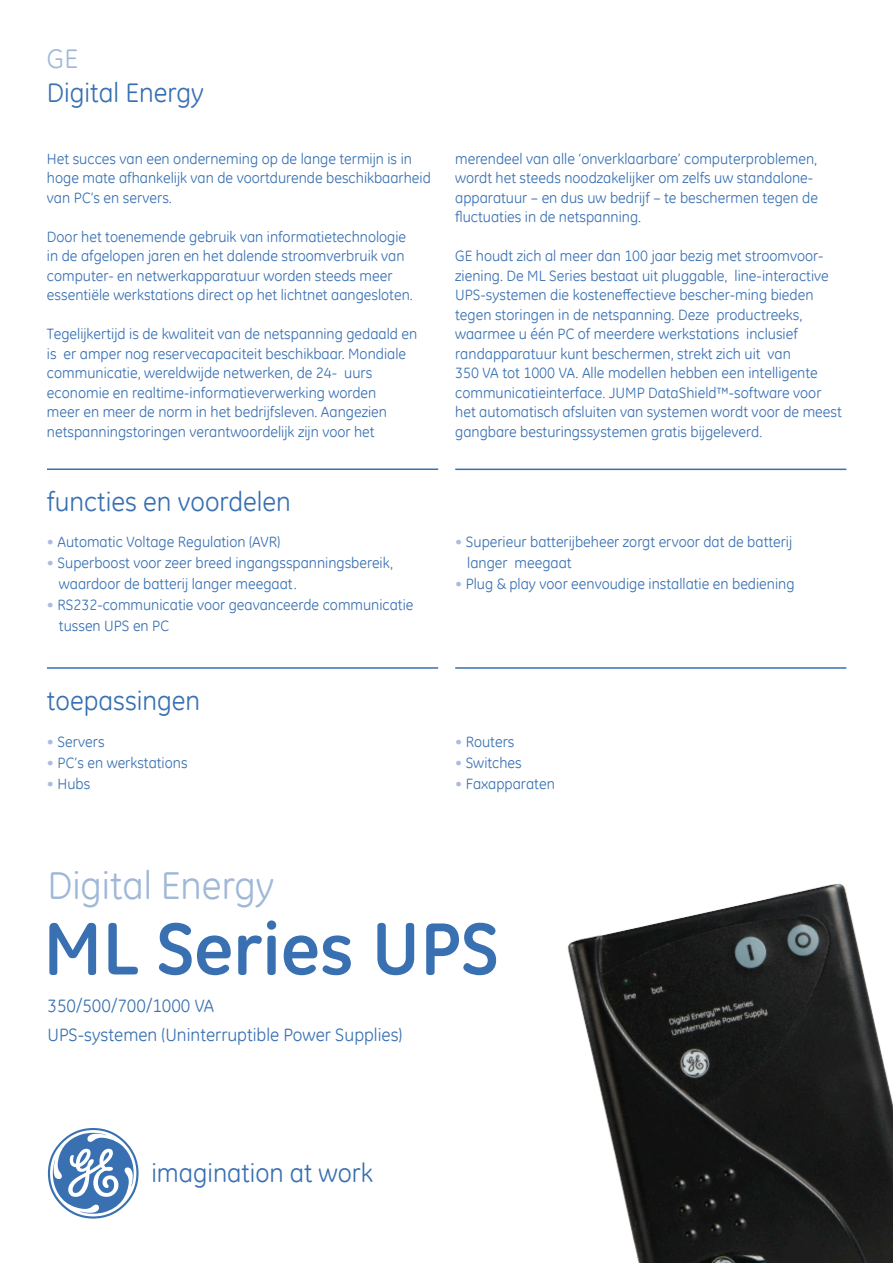
<style>
.page{position:relative;width:893px;height:1263px;background:#fff}
.page>*{position:absolute;margin:0;border:0;box-sizing:border-box;transform-origin:0 0}
.Paragraph_Style_11{font:700 75px "GE Inspira";color:#3870b2}
.t1{font:39px "GE Inspira";color:#a0b8d8}
.Paragraph_Style_3{font:27px "GE Inspira";color:#3870b2}
.Paragraph_Style_1{font:27px "GE Inspira";color:#3870b2}
.Paragraph_Style_1-2{font:27px "GE Inspira";color:#a0b8d8}
.Paragraph_Style_5{font:26.25px "GE Inspira";color:#3870b2}
.Paragraph_Style_5-2{font:18px "GE Inspira";color:#3870b2}
.Paragraph_Style_3-2{font:15px/19.5px "GE Inspira";color:#3870b2}
.Paragraph_Style_5-3{font:15px/19.5px "GE Inspira";color:#3870b2}
.Paragraph_Style_4{font:15px/19.5px "GE Inspira";color:#3870b2}
.Paragraph_Style_6{font:15px/21px "GE Inspira";color:#3870b2}
.Paragraph_Style_7{font:15px/21px "GE Inspira";color:#3870b2}
.Paragraph_Style_8{font:15px "GE Inspira";color:#3870b2}
.Paragraph_Style_10{font:15px "GE Inspira";color:#3870b2}
.s1{color:#acbbdf}
</style>
<div class="page">
<hr style="left:47px;top:468px;width:391px;height:2px;background:#3870b2">
<hr style="left:455px;top:469px;width:391px;height:1px;background:#3870b2">
<hr style="left:47px;top:667px;width:391px;height:2px;background:#3870b2">
<hr style="left:455px;top:667px;width:391px;height:2px;background:#3870b2">
<svg style="left:48px;top:1128px;width:91px;height:90px"></svg>
<img style="left:567px;top:883px;width:326px;height:380px">
<p class="Paragraph_Style_1-2" style="left:47px;top:41px;width:32px">GE</p>
<p class="Paragraph_Style_1" style="left:47px;top:75px;width:159px">Digital Energy</p>
<p class="Paragraph_Style_3-2" style="left:47px;top:148px;width:385px">Het succes van een onderneming op de lange termijn is in hoge mate afhankelijk van de voortdurende beschikbaarheid van PC’s en servers.</p>
<p class="Paragraph_Style_4" style="left:47px;top:226px;width:367px">Door het toenemende gebruik van informatietechnologie in de afgelopen jaren en het dalende stroomverbruik van computer- en netwerkapparatuur worden steeds meer essentiële werkstations direct op het lichtnet aangesloten.</p>
<p class="Paragraph_Style_3-2" style="left:47px;top:324px;width:372px">Tegelijkertijd is de kwaliteit van de netspanning gedaald en is er amper nog reservecapaciteit beschikbaar. Mondiale communicatie, wereldwijde netwerken, de 24- uurs economie en realtime-informatieverwerking worden<br>meer en meer de norm in het bedrijfsleven. Aangezien netspanningstoringen verantwoordelijk zijn voor het</p>
<p class="Paragraph_Style_3" style="left:47px;top:484px;width:245px">functies en voordelen</p>
<p class="Paragraph_Style_4" style="left:47px;top:532px;width:235px"><span class="s1">•</span> Automatic Voltage Regulation (AVR)</p>
<p class="Paragraph_Style_6" style="left:59px;top:552px;width:336px;text-indent:-12px"><span class="s1">•</span> Superboost voor zeer breed ingangsspanningsbereik, waardoor de batterij langer meegaat.</p>
<p class="Paragraph_Style_7" style="left:59px;top:594px;width:356px;text-indent:-12px"><span class="s1">•</span> RS232-communicatie voor geavanceerde communicatie tussen UPS en PC</p>
<p class="Paragraph_Style_3" style="left:47px;top:683px;width:155px">toepassingen</p>
<p class="Paragraph_Style_4" style="left:47px;top:731px;width:59px"><span class="s1">•</span> Servers</p>
<p class="Paragraph_Style_4" style="left:47px;top:752px;width:142px"><span class="s1">•</span> PC’s en werkstations</p>
<p class="Paragraph_Style_8" style="left:47px;top:774px;width:45px"><span class="s1">•</span> Hubs</p>
<p class="Paragraph_Style_3-2" style="left:455px;top:148px;width:364px">merendeel van alle ‘onverklaarbare’ computerproblemen, wordt het steeds noodzakelijker om zelfs uw standalone&shy;apparatuur – en dus uw bedrijf – te beschermen tegen de fluctuaties in de netspanning.</p>
<p class="Paragraph_Style_5-3" style="left:455px;top:246px;width:388px">GE houdt zich al meer dan 100 jaar bezig met stroomvoor&shy;ziening. De ML Series bestaat uit pluggable, line-interactive UPS-systemen die kosteneffectieve bescher-ming bieden tegen storingen in de netspanning. Deze productreeks, waarmee u één PC of meerdere werkstations inclusief randapparatuur kunt beschermen, strekt zich uit van<br>350 VA tot 1000 VA. Alle modellen hebben een intelligente communicatieinterface. JUMP DataShield™-software voor het automatisch afsluiten van systemen wordt voor de meest gangbare besturingssystemen gratis bijgeleverd.</p>
<p class="Paragraph_Style_6" style="left:467px;top:531px;width:326px;text-indent:-12px"><span class="s1">•</span> Superieur batterijbeheer zorgt ervoor dat de batterij langer meegaat</p>
<p class="Paragraph_Style_5-3" style="left:455px;top:574px;width:341px"><span class="s1">•</span> Plug &amp; play voor eenvoudige installatie en bediening</p>
<p class="Paragraph_Style_8" style="left:455px;top:732px;width:61px"><span class="s1">•</span> Routers</p>
<p class="Paragraph_Style_4" style="left:455px;top:752px;width:68px"><span class="s1">•</span> Switches</p>
<p class="Paragraph_Style_10" style="left:455px;top:774px;width:101px"><span class="s1">•</span> Faxapparaten</p>
<p class="t1" style="left:47px;top:860px;width:228px">Digital Energy</p>
<p class="Paragraph_Style_11" style="left:43px;top:900px;width:457px">ML Series UPS</p>
<p class="Paragraph_Style_5-2" style="left:47px;top:994px;width:168px">350/500/700/1000 VA</p>
<p class="Paragraph_Style_5-2" style="left:47px;top:1023px;width:356px">UPS-systemen (Uninterruptible Power Supplies)</p>
<p class="Paragraph_Style_5" style="left:151px;top:1156px;width:223px">imagination at work</p>
</div>
